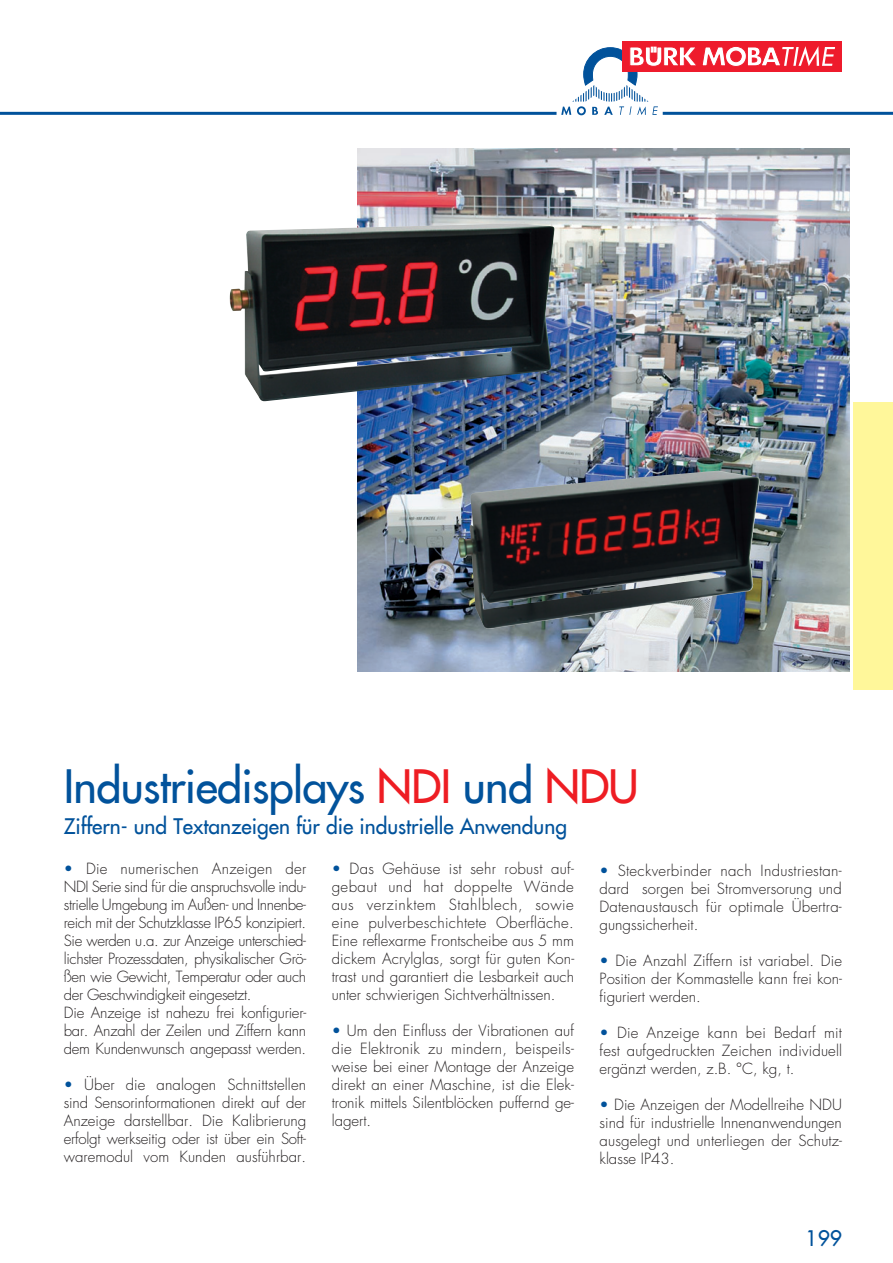
<style>
.page{position:relative;width:893px;height:1263px;background:#fff}
.page>*{position:absolute;margin:0;border:0;box-sizing:border-box;transform-origin:0 0}
.t1{font:45px "Futura LT";letter-spacing:-.015em;color:#01529b}
.t2{font:21px "Futura LT";color:#01529b}
.t3{font:300 15px/18px "Futura LT";letter-spacing:-.015em;color:#231f20;text-align:justify}
.s1{color:#ee1d23}
.s2{color:#01529b}
</style>
<div class="page">
<div style="left:622px;top:41px;width:220px;height:31px;background:#ee1b2c"></div>
<svg style="left:561px;top:46px;width:274px;height:69px"></svg>
<hr style="left:663px;top:112px;width:230px;height:3px;background:#01529b">
<hr style="left:0;top:112px;width:556px;height:3px;background:#01529b">
<div style="left:853px;top:403px;width:40px;height:287px;background:#fff79a"></div>
<img style="left:357px;top:149px;width:492px;height:523px">
<img style="left:230px;top:223px;width:325px;height:178px">
<img style="left:458px;top:471px;width:302px;height:158px">
<h1 class="t1" style="left:64px;top:757px;width:576px">Industriedisplays <span class="s1">NDI</span> und <span class="s1">NDU</span></h1>
<h2 class="t2" style="left:64px;top:813px;width:505px">Ziffern- und Textanzeigen für die industrielle Anwendung</h2>
<p class="t3" style="left:64px;top:860px;width:244px;text-align:left"><span class="s2">•</span> Die numerischen Anzeigen der NDI Serie sind für die anspruchsvolle indu&shy;strielle Umgebung im Außen- und Innenbe&shy;reich mit der Schutzklasse IP65 konzipiert.<br>Sie werden u.a. zur Anzeige unterschied&shy;lichster Prozessdaten, physikalischer Grö&shy;ßen wie Gewicht, Temperatur oder auch der Geschwindigkeit eingesetzt.<br>Die Anzeige ist nahezu frei konfigurier&shy;bar. Anzahl der Zeilen und Ziffern kann dem Kundenwunsch angepasst werden.</p>
<p class="t3" style="left:64px;top:1076px;width:244px"><span class="s2">•</span> Über die analogen Schnittstellen sind Sensorinformationen direkt auf der Anzeige darstellbar. Die Kalibrierung erfolgt werkseitig oder ist über ein Soft&shy;waremodul vom Kunden ausführbar.</p>
<p class="t3" style="left:332px;top:860px;width:244px"><span class="s2">•</span> Das Gehäuse ist sehr robust auf&shy;gebaut und hat doppelte Wände aus verzinktem Stahlblech, sowie eine pulverbeschichtete Oberfläche.<br>Eine reflexarme Frontscheibe aus 5 mm dickem Acrylglas, sorgt für guten Kon&shy;trast und garantiert die Lesbarkeit auch unter schwierigen Sichtverhältnissen.</p>
<p class="t3" style="left:332px;top:1022px;width:244px"><span class="s2">•</span> Um den Einfluss der Vibrationen auf die Elektronik zu mindern, beispeils&shy;weise bei einer Montage der Anzeige direkt an einer Maschine, ist die Elek&shy;tronik mittels Silentblöcken puffernd ge&shy;lagert.</p>
<p class="t3" style="left:600px;top:862px;width:244px"><span class="s2">•</span> Steckverbinder nach Industriestan&shy;dard sorgen bei Stromversorung und Datenaustausch für optimale Übertra&shy;gungssicherheit.</p>
<p class="t3" style="left:600px;top:952px;width:244px"><span class="s2">•</span> Die Anzahl Ziffern ist variabel. Die Position der Kommastelle kann frei kon&shy;figuriert werden.</p>
<p class="t3" style="left:600px;top:1024px;width:244px"><span class="s2">•</span> Die Anzeige kann bei Bedarf mit fest aufgedruckten Zeichen individuell ergänzt werden, z.B. °C, kg, t.</p>
<p class="t3" style="left:600px;top:1096px;width:244px"><span class="s2">•</span> Die Anzeigen der Modellreihe NDU sind für industrielle Innenanwendungen ausgelegt und unterliegen der Schutz&shy;klasse IP43.</p>
<h2 class="t2" style="left:805px;top:1225px;width:38px">199</h2>
</div>
